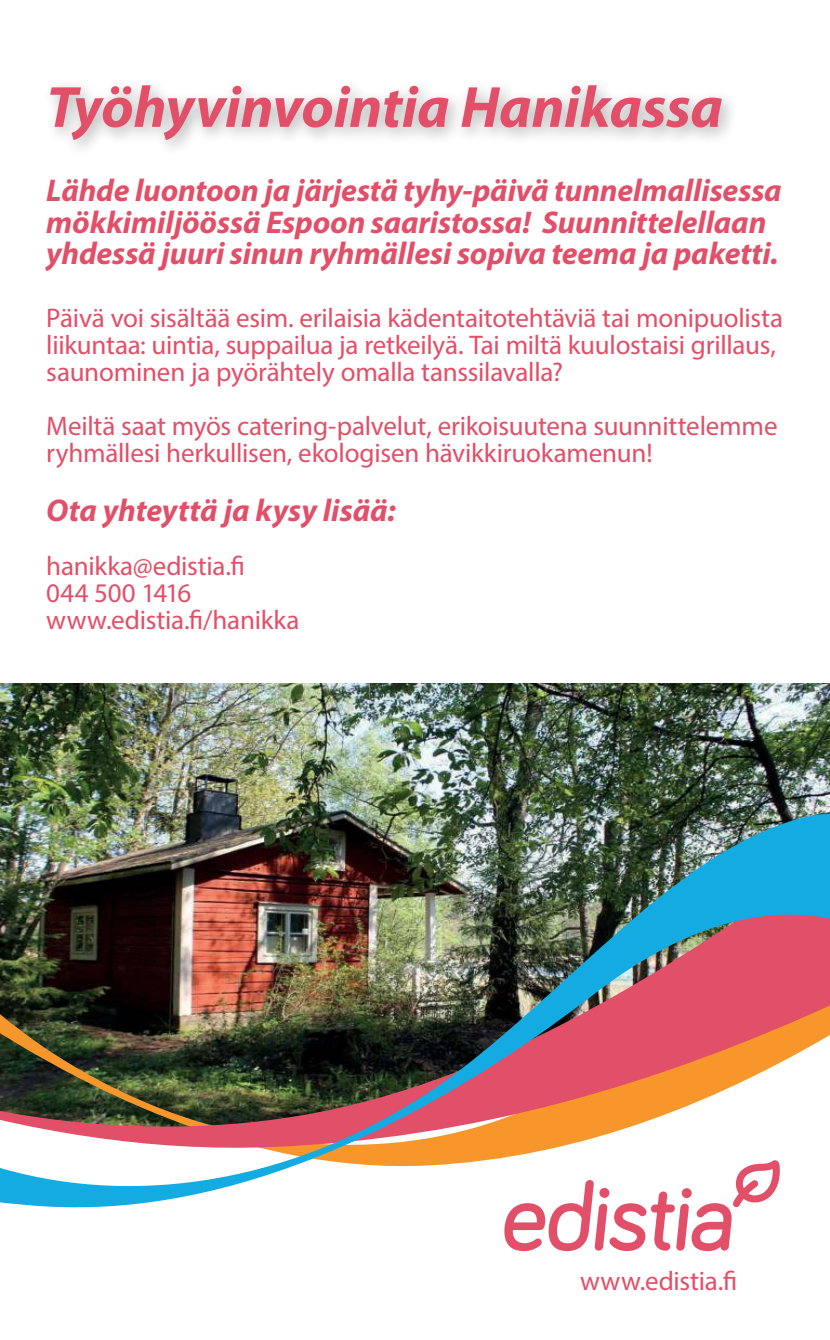
<style>
.page{position:relative;width:830px;height:1340px;background:#fff}
.page>*{position:absolute;margin:0;border:0;box-sizing:border-box;transform-origin:0 0}
.t1{font:italic 700 58.5px "Myriad Pro";letter-spacing:-.005em;color:#e24f68}
.t2{font:italic 700 31.5px/31.5px "Myriad Pro";letter-spacing:-.005em;color:#e24f68}
.t3{font:27px/27px "Myriad Pro";letter-spacing:-.01em;color:#e24f68}
</style>
<div class="page">
<img style="left:0;top:683px;width:829px;height:71px">
<svg style="left:504px;top:1216px;width:228px;height:35px"></svg>
<img style="left:0;top:754px;width:829px;height:58px">
<img style="left:0;top:812px;width:829px;height:404px">
<div style="left:42px;top:77px;width:696px;height:80px;background:#221f1f;opacity:.33"></div>
<h1 class="t1" style="left:46px;top:85px;width:677px">Työhyvinvointia Hanikassa</h1>
<p class="t2" style="left:46px;top:178px;width:736px">Lähde luontoon ja järjestä tyhy-päivä tunnelmallisessa mökkimiljöössä Espoon saaristossa! Suunnittelellaan yhdessä juuri sinun ryhmällesi sopiva teema ja paketti.</p>
<p class="t3" style="left:46px;top:307px;width:738px">Päivä voi sisältää esim. erilaisia kädentaitotehtäviä tai monipuolista liikuntaa: uintia, suppailua ja retkeilyä. Tai miltä kuulostaisi grillaus, saunominen ja pyörähtely omalla tanssilavalla?</p>
<p class="t3" style="left:46px;top:415px;width:732px">Meiltä saat myös catering-palvelut, erikoisuutena suunnittelemme ryhmällesi herkullisen, ekologisen hävikkiruokamenun!</p>
<p class="t2" style="left:46px;top:497px;width:351px">Ota yhteyttä ja kysy lisää:</p>
<p class="t3" style="left:46px;top:554px;width:254px">hanikka@edistia.fi<br>044 500 1416 www.edistia.fi/hanikka</p>
<p class="t3" style="left:579px;top:1269px;width:158px">www.edistia.fi</p>
</div>
